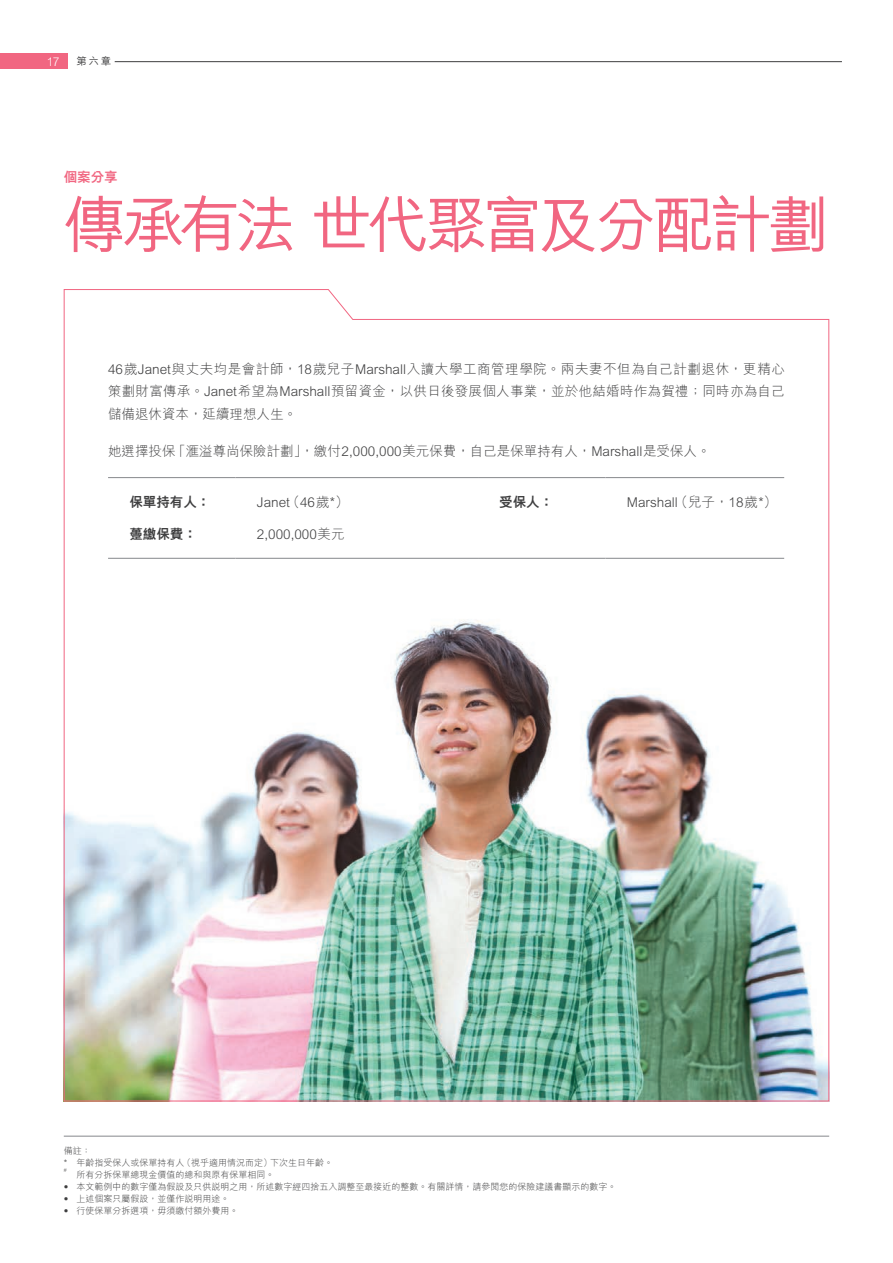
<style>
.page{position:relative;width:893px;height:1263px;background:#fff}
.page>*{position:absolute;margin:0;border:0;box-sizing:border-box;transform-origin:0 0}
.t1{font:500 61.5px "M Hei H Kfor HSBC";letter-spacing:-.08em;color:#f16681}
.t2{font:300 13.5px/22.5px "M Hei H Kfor HSBC";color:#3e3e3f;text-align:justify}
.t3{font:800 13.5px "M Hei H Kfor HSBC";color:#3e3e3f}
.t4{font:800 13.5px "M Hei H Kfor HSBC";color:#f16681}
.t5{font:300 12px "M Hei H Kfor HSBC";color:#fff}
.t6{font:500 10.5px "M Hei H Kfor HSBC";color:#3e3e3f}
.t7{font:300 9px/12px "M Hei H Kfor HSBC";color:#3e3e3f}
.t8{font:300 5.25px "M Hei H Kfor HSBC";color:#3e3e3f}
.s1{font-family:"Univers Nextfor HSBC"}
</style>
<div class="page">
<div style="left:0;top:53px;width:68px;height:16px;background:#f16681"></div>
<hr style="left:115px;top:61px;width:727px;height:1px;background:#3e3e3f">
<img style="left:63px;top:289px;width:767px;height:813px">
<svg style="left:108px;top:478px;width:676px;height:80px"></svg>
<hr style="left:108px;top:477px;width:128px;height:1px;background:#939598">
<hr style="left:236px;top:477px;width:242px;height:1px;background:#939598">
<hr style="left:478px;top:477px;width:128px;height:1px;background:#939598">
<hr style="left:606px;top:477px;width:178px;height:1px;background:#939598">
<hr style="left:108px;top:558px;width:128px;height:1px;background:#939598">
<hr style="left:236px;top:558px;width:242px;height:1px;background:#939598">
<hr style="left:478px;top:558px;width:128px;height:1px;background:#939598">
<hr style="left:606px;top:558px;width:178px;height:1px;background:#939598">
<hr style="left:64px;top:1135px;width:765px;height:2px;background:#939598">
<p class="t5" style="left:47px;top:55px;width:14px">17</p>
<p class="t6" style="left:77px;top:54px;width:36px">第六章</p>
<p class="t4" style="left:64px;top:170px;width:55px">個案分享</p>
<h1 class="t1" style="left:64px;top:180px;width:766px">傳承有法 世代聚富及分配計劃</h1>
<p class="t2" style="left:108px;top:357px;width:678px">46歲Janet與丈夫均是會計師，18歲兒子Marshall入讀大學工商管理學院。兩夫妻不但為自己計劃退休，更精心策劃財富傳承。Janet希望為Marshall預留資金，以供日後發展個人事業，並於他結婚時作為賀禮；同時亦為自己儲備退休資本，延續理想人生。</p>
<p class="t2" style="left:108px;top:440px;width:604px">她選擇投保「滙溢尊尚保險計劃」，繳付2,000,000美元保費，自己是保單持有人，Marshall是受保人。</p>
<p class="t3" style="left:129px;top:495px;width:82px">保單持有人：</p>
<p class="t2" style="left:257px;top:490px;width:93px">Janet（46歲*）</p>
<p class="t3" style="left:499px;top:495px;width:55px">受保人：</p>
<p class="t2" style="left:627px;top:490px;width:152px">Marshall（兒子，18歲*）</p>
<p class="t3" style="left:129px;top:527px;width:69px">躉繳保費：</p>
<p class="t2" style="left:257px;top:522px;width:89px">2,000,000美元</p>
<p class="t7" style="left:64px;top:1145px;width:271px">備註：<br>* 年齡指受保人或保單持有人（視乎適用情況而定）下次生日年齡。</p>
<p class="t8" style="left:64px;top:1167px;width:4px">#</p>
<p class="t7" style="left:77px;top:1169px;width:199px">所有分拆保單總現金價值的總和與原有保單相同。</p>
<p class="t7" style="left:64px;top:1181px;width:554px"><span class="s1">•</span> 本文範例中的數字僅為假設及只供說明之用，所述數字經四捨五入調整至最接近的整數。有關詳情，請參閱您的保險建議書顯示的數字。</p>
<p class="t7" style="left:64px;top:1193px;width:167px"><span class="s1">•</span> 上述個案只屬假設，並僅作說明用途。</p>
<p class="t7" style="left:64px;top:1205px;width:176px"><span class="s1">•</span> 行使保單分拆選項，毋須繳付額外費用。</p>
</div>
